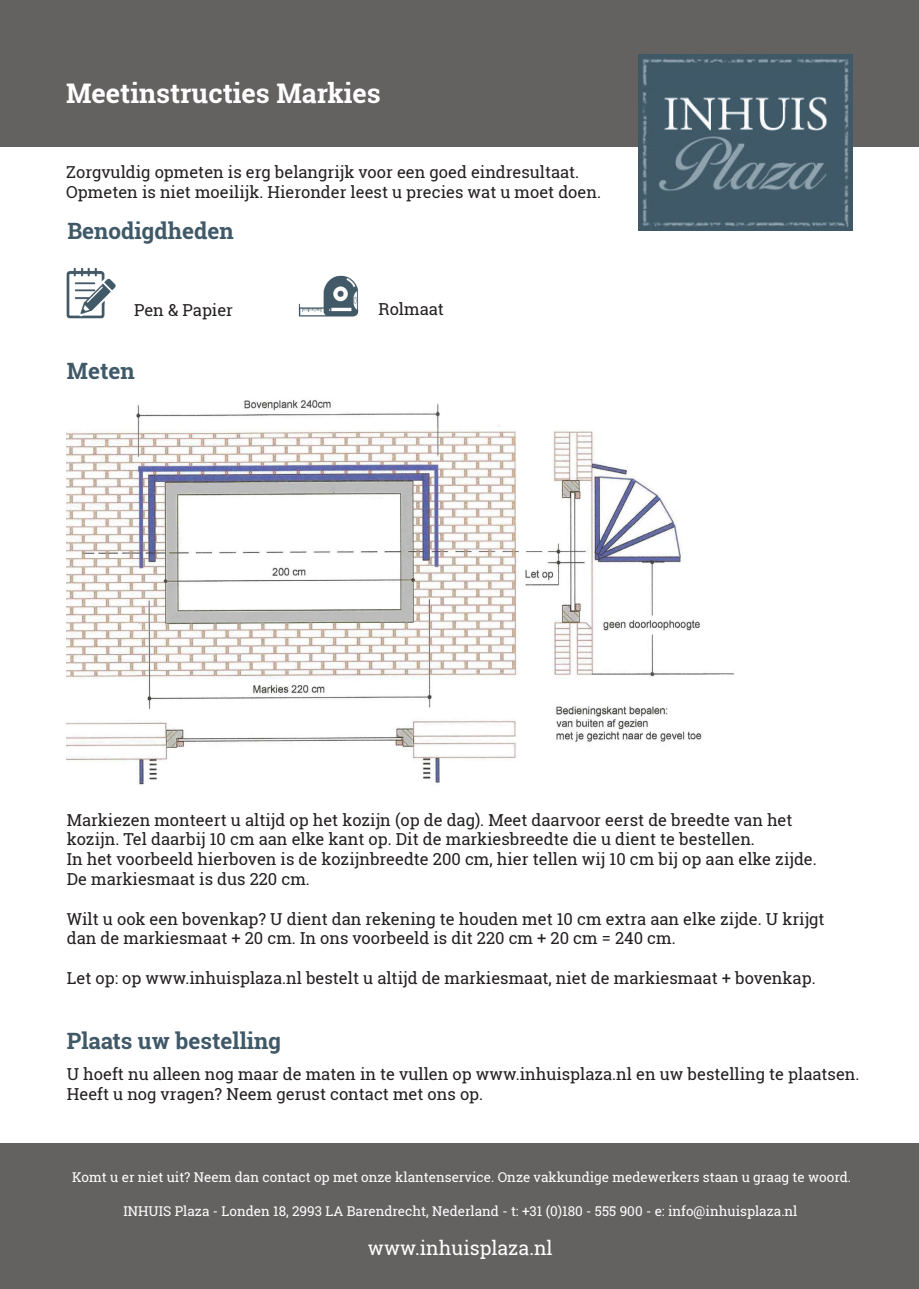
<style>
.page{position:relative;width:919px;height:1289px;background:#fff}
.page>*{position:absolute;margin:0;border:0;box-sizing:border-box;transform-origin:0 0}
.t1{font:700 27px "Roboto Slab";color:#fff}
.t2{font:700 22.5px "Roboto Slab";color:#405968}
.t3{font:19.5px "Roboto Slab";color:#fff}
.Algemene_tekst{font:16.5px/19.8px "Roboto Slab";color:#231f20}
.t4{font:13.5px "Roboto Slab";color:#fff}
</style>
<div class="page">
<div style="left:0;top:0;width:918px;height:146px;background:#646161"></div>
<div style="left:0;top:1143px;width:918px;height:145px;background:#646161"></div>
<img style="left:638px;top:54px;width:214px;height:176px">
<img style="left:66px;top:268px;width:50px;height:51px">
<img style="left:298px;top:275px;width:61px;height:42px">
<img style="left:67px;top:400px;width:667px;height:385px">
<p class="t1" style="left:66px;top:74px;width:316px">Meetinstructies Markies</p>
<p class="Algemene_tekst" style="left:66px;top:162px;width:536px">Zorgvuldig opmeten is erg belangrijk voor een goed eindresultaat.<br>Opmeten is niet moeilijk. Hieronder leest u precies wat u moet doen.</p>
<p class="t2" style="left:67px;top:215px;width:168px">Benodigdheden</p>
<p class="Algemene_tekst" style="left:134px;top:299px;width:101px">Pen &amp; Papier</p>
<p class="Algemene_tekst" style="left:378px;top:299px;width:67px">Rolmaat</p>
<p class="t2" style="left:67px;top:355px;width:69px">Meten</p>
<p class="Algemene_tekst" style="left:67px;top:809px;width:727px">Markiezen monteert u altijd op het kozijn (op de dag). Meet daarvoor eerst de breedte van het kozijn. Tel daarbij 10 cm aan elke kant op. Dit de markiesbreedte die u dient te bestellen.</p>
<p class="Algemene_tekst" style="left:67px;top:849px;width:751px">In het voorbeeld hierboven is de kozijnbreedte 200 cm, hier tellen wij 10 cm bij op aan elke zijde.<br>De markiesmaat is dus 220 cm.</p>
<p class="Algemene_tekst" style="left:67px;top:908px;width:759px">Wilt u ook een bovenkap? U dient dan rekening te houden met 10 cm extra aan elke zijde. U krijgt dan de markiesmaat + 20 cm. In ons voorbeeld is dit 220 cm + 20 cm = 240 cm.</p>
<p class="Algemene_tekst" style="left:67px;top:968px;width:750px">Let op: op www.inhuisplaza.nl bestelt u altijd de markiesmaat, niet de markiesmaat + bovenkap.</p>
<p class="t2" style="left:67px;top:1025px;width:216px">Plaats uw bestelling</p>
<p class="Algemene_tekst" style="left:67px;top:1064px;width:794px">U hoeft nu alleen nog maar de maten in te vullen op www.inhuisplaza.nl en uw bestelling te plaatsen.</p>
<p class="Algemene_tekst" style="left:67px;top:1083px;width:418px">Heeft u nog vragen? Neem gerust contact met ons op.</p>
<p class="t4" style="left:72px;top:1167px;width:780px">Komt u er niet uit? Neem dan contact op met onze klantenservice. Onze vakkundige medewerkers staan u graag te woord.</p>
<p class="t4" style="left:123px;top:1201px;width:675px">INHUIS Plaza - Londen 18, 2993 LA Barendrecht, Nederland - t: +31 (0)180 - 555 900 - e: info@inhuisplaza.nl</p>
<p class="t3" style="left:368px;top:1234px;width:186px">www.inhuisplaza.nl</p>
</div>
